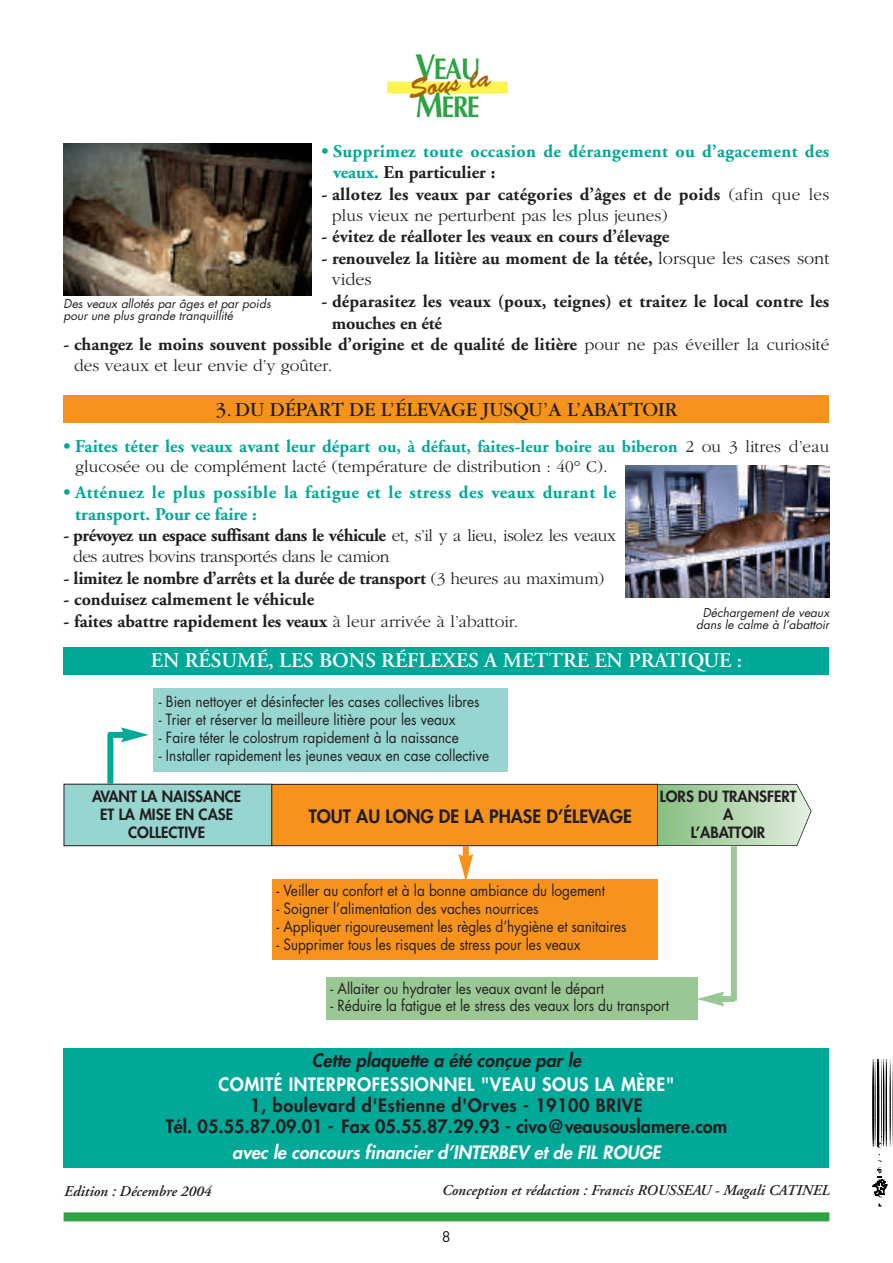
<style>
.page{position:relative;width:893px;height:1263px;background:#fff}
.page>*{position:absolute;margin:0;border:0;box-sizing:border-box;transform-origin:0 0}
.t1{font:700 30px/37.5px "Optima";letter-spacing:-.055em;color:#2da343;scale:.85 1}
.t2{font:27px "Brush Script";color:#a7620b}
.t3{font:600 21px "Adobe Garamond";color:#fff}
.t4{font:21px "Garamond";color:#231f20}
.t5{font:700 18px/21.6px "Adobe Garamond";color:#231f20}
.t6{font:700 18px/21.6px "Adobe Garamond";letter-spacing:.02em;color:#00a898}
.t7{font:800 18px/21px "Futura";color:#231f20;text-align:center}
.t8{font:700 18px "Adobe Garamond";letter-spacing:-.025em;color:#231f20}
.t9{font:italic 800 18px "Futura";color:#fff}
.t10{font:800 18px "Futura";letter-spacing:.03em;color:#fff}
.t11{font:italic 800 18px "Futura";color:#231f20}
.t12{font:300 18px "Garamond";color:#231f20}
.t13{font:300 17.25px "Garamond";color:#231f20}
.t14{font:700 17.25px "Adobe Garamond";letter-spacing:.005em;color:#00a898}
.t15{font:300 17.25px "Garamond";letter-spacing:-.025em;color:#231f20}
.t16{font:italic 15.15px "Futura";color:#231f20;scale:.9 1}
.t17{font:800 15.15px/18px "Futura";color:#231f20;text-align:center}
.t18{font:italic 600 15px "Adobe Garamond";color:#231f20}
.t19{font:italic 14.4px "Futura";color:#231f20}
.t20{font:italic 12px/12px "Futura";color:#231f20}
.s1{font-size:36px}
.s2{color:#231f20}
.s3{font-family:"Garamond";font-weight:300;font-size:17.25px}
.s4{font-family:"Garamond";font-weight:300}
.s5{font-size:18px}
.s6{font-family:"Garamond";font-weight:300;color:#231f20}
</style>
<div class="page">
<div style="left:64px;top:784px;width:207px;height:62px;background:#96d5d0"></div>
<div style="left:64px;top:784px;width:208px;height:62px;border:1px solid #231f20"></div>
<div style="left:272px;top:784px;width:386px;height:62px;background:#f7931d"></div>
<div style="left:271px;top:784px;width:387px;height:62px;border:1px solid #231f20"></div>
<div style="left:387px;top:82px;width:121px;height:12px;background:#fff34f"></div>
<div style="left:64px;top:1212px;width:765px;height:9px;background:#2da343"></div>
<div style="left:64px;top:1048px;width:765px;height:119px;background:#00a898"></div>
<svg style="left:872px;top:1168px;width:15px;height:30px"></svg>
<img style="left:872px;top:1145px;width:19px;height:2px">
<img style="left:872px;top:1141px;width:19px;height:3px">
<img style="left:872px;top:1060px;width:19px;height:81px">
<img style="left:872px;top:1138px;width:19px;height:1px">
<img style="left:872px;top:1135px;width:19px;height:3px">
<img style="left:872px;top:1132px;width:19px;height:3px">
<img style="left:872px;top:1130px;width:19px;height:2px">
<img style="left:872px;top:1127px;width:19px;height:3px">
<img style="left:872px;top:1124px;width:19px;height:3px">
<img style="left:872px;top:1120px;width:19px;height:4px">
<img style="left:872px;top:1063px;width:19px;height:57px">
<img style="left:872px;top:1082px;width:19px;height:29px">
<svg style="left:878px;top:1136px;width:4px;height:12px"></svg>
<div style="left:64px;top:396px;width:765px;height:27px;background:#f7931d"></div>
<div style="left:64px;top:647px;width:765px;height:28px;background:#00a898"></div>
<svg style="left:625px;top:465px;width:203px;height:1px"></svg>
<img style="left:625px;top:466px;width:204px;height:132px">
<div style="left:153px;top:689px;width:354px;height:83px;background:#96d5d0"></div>
<div style="left:272px;top:879px;width:386px;height:81px;background:#f7931d"></div>
<div style="left:326px;top:977px;width:372px;height:43px;background:#99c894"></div>
<svg style="left:657px;top:784px;width:154px;height:62px;background:#b1d0ac"></svg>
<div style="left:107px;top:734px;width:6px;height:50px;background:#00a898"></div>
<div style="left:463px;top:846px;width:6px;height:13px;background:#f7931d"></div>
<svg style="left:458px;top:854px;width:15px;height:25px"></svg>
<div style="left:108px;top:732px;width:18px;height:6px;background:#00a898"></div>
<svg style="left:121px;top:727px;width:28px;height:15px"></svg>
<div style="left:719px;top:996px;width:15px;height:6px;background:#99c894"></div>
<svg style="left:698px;top:992px;width:26px;height:15px"></svg>
<div style="left:731px;top:846px;width:6px;height:155px;background:#99c894"></div>
<img style="left:64px;top:144px;width:248px;height:152px">
<h1 class="t1" style="left:415px;top:53px;width:79px"><span class="s1">V</span>EAU<br><span class="s1">M</span>ÈRE</h1>
<h2 class="t2" style="left:407px;top:82px;width:84px;rotate:-9deg">Sous la</h2>
<p class="t6" style="left:333px;top:142px;width:498px;text-indent:-11px">• Supprimez toute occasion de dérangement ou d’agacement des veaux. <span class="s2">En particulier :</span></p>
<p class="t5" style="left:321px;top:185px;width:509px">- allotez les veaux par catégories d’âges et de poids <span class="s3">(afin que les</span></p>
<p class="t13" style="left:332px;top:209px;width:337px">plus vieux ne perturbent pas les plus jeunes)</p>
<p class="t5" style="left:321px;top:227px;width:349px">- évitez de réalloter les veaux en cours d’élevage</p>
<p class="t5" style="left:321px;top:249px;width:509px">- renouvelez la litière au moment de la tétée, <span class="s4">lorsque les cases sont</span></p>
<p class="t12" style="left:332px;top:273px;width:41px">vides</p>
<p class="t5" style="left:332px;top:292px;width:499px;text-indent:-10px">- déparasitez les veaux (poux, teignes) et traitez le local contre les mouches en été</p>
<p class="t5" style="left:64px;top:335px;width:767px">- changez le moins souvent possible d’origine et de qualité de litière <span class="s3">pour ne pas éveiller la curiosité</span></p>
<p class="t13" style="left:74px;top:359px;width:259px">des veaux et leur envie d’y goûter.</p>
<h3 class="t4" style="left:215px;top:402px;width:463px">3. DU DÉPART DE L’ÉLEVAGE JUSQU’A L’ABATTOIR</h3>
<p class="t20" style="left:64px;top:298px;width:209px">Des veaux allotés par âges et par poids pour une plus grande tranquillité</p>
<p class="t14" style="left:64px;top:439px;width:767px"><span class="s5">• Faites téter les veaux avant leur départ</span> ou, à défaut, faites-leur boire au biberon <span class="s6">2 ou 3 litres d’eau</span></p>
<p class="t13" style="left:75px;top:461px;width:534px">glucosée ou de complément lacté (température de distribution : 40° C).</p>
<p class="t6" style="left:75px;top:483px;width:542px;text-indent:-12px">• Atténuez le plus possible la fatigue et le stress des veaux durant le transport. Pour ce faire :</p>
<p class="t8" style="left:64px;top:529px;width:554px">- prévoyez un espace suffisant dans le véhicule <span class="s3">et, s’il y a lieu, isolez les veaux</span></p>
<p class="t15" style="left:73px;top:550px;width:318px">des autres bovins transportés dans le camion</p>
<p class="t5" style="left:64px;top:569px;width:542px">- limitez le nombre d’arrêts et la durée de transport <span class="s3">(3 heures au maximum)</span></p>
<p class="t5" style="left:64px;top:591px;width:252px">- conduisez calmement le véhicule</p>
<p class="t5" style="left:64px;top:612px;width:456px">- faites abattre rapidement les veaux <span class="s3">à leur arrivée à l’abattoir.</span></p>
<p class="t20" style="left:696px;top:607px;width:135px;text-align:center">Déchargement de veaux dans le calme à l’abattoir</p>
<h3 class="t3" style="left:151px;top:652px;width:592px">EN RÉSUMÉ, LES BONS RÉFLEXES A METTRE EN PRATIQUE :</h3>
<p class="t16" style="left:159px;top:695px;width:360px">- Bien nettoyer et désinfecter les cases collectives libres</p>
<p class="t16" style="left:159px;top:713px;width:331px">- Trier et réserver la meilleure litière pour les veaux</p>
<p class="t16" style="left:159px;top:731px;width:335px">- Faire téter le colostrum rapidement à la naissance</p>
<p class="t16" style="left:159px;top:749px;width:368px">- Installer rapidement les jeunes veaux en case collective</p>
<p class="t17" style="left:92px;top:789px;width:151px">AVANT LA NAISSANCE<br>ET LA MISE EN CASE<br>COLLECTIVE</p>
<p class="t17" style="left:659px;top:789px;width:138px">LORS DU TRANSFERT<br>A<br>L’ABATTOIR</p>
<p class="t7" style="left:309px;top:807px;width:324px">TOUT AU LONG DE LA PHASE D’ÉLEVAGE</p>
<p class="t16" style="left:276px;top:884px;width:366px">- Veiller au confort et à la bonne ambiance du logement</p>
<p class="t16" style="left:276px;top:902px;width:295px">- Soigner l’alimentation des vaches nourrices</p>
<p class="t16" style="left:276px;top:920px;width:393px">- Appliquer rigoureusement les règles d’hygiène et sanitaires</p>
<p class="t16" style="left:276px;top:938px;width:339px">- Supprimer tous les risques de stress pour les veaux</p>
<p class="t16" style="left:330px;top:982px;width:305px">- Allaiter ou hydrater les veaux avant le départ</p>
<p class="t16" style="left:330px;top:998px;width:377px">- Réduire la fatigue et le stress des veaux lors du transport</p>
<p class="t11" style="left:312px;top:1051px;width:274px">Cette plaquette a été conçue par le</p>
<p class="t10" style="left:218px;top:1075px;width:457px">COMITÉ INTERPROFESSIONNEL "VEAU SOUS LA MÈRE"</p>
<p class="t7" style="left:166px;top:1096px;width:563px">1, boulevard d'Estienne d'Orves - 19100 BRIVE<br>Tél. 05.55.87.09.01 - Fax 05.55.87.29.93 - civo@veausouslamere.com</p>
<p class="t9" style="left:232px;top:1143px;width:433px">avec le concours financier d’INTERBEV et de FIL ROUGE</p>
<p class="t18" style="left:64px;top:1185px;width:149px">Edition : Décembre 2004</p>
<p class="t18" style="left:441px;top:1184px;width:389px">Conception et rédaction : Francis ROUSSEAU - Magali CATINEL</p>
<p class="t19" style="left:442px;top:1230px;width:13px">8</p>
</div>
